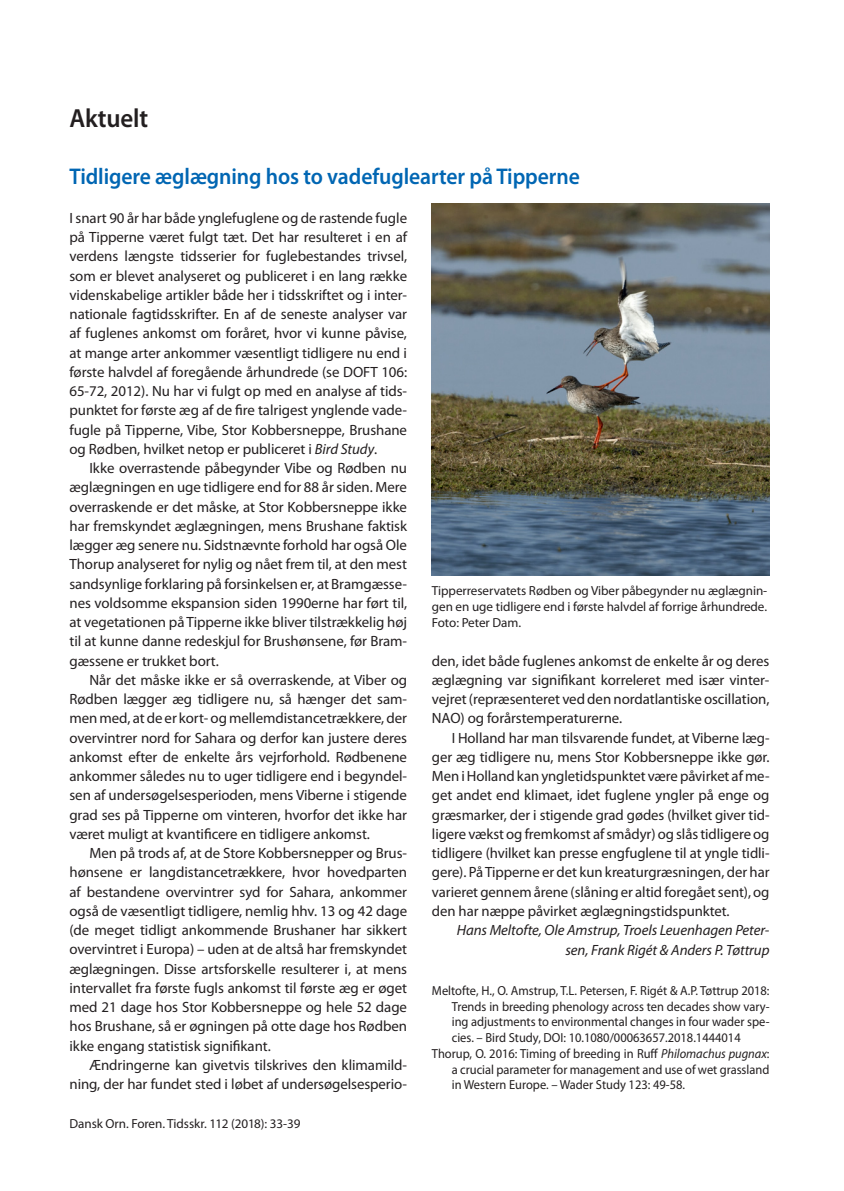
<style>
.page{position:relative;width:844px;height:1191px;background:#fff}
.page>*{position:absolute;margin:0;border:0;box-sizing:border-box;transform-origin:0 0}
.t1{font:600 26.25px "Myriad Pro";letter-spacing:-.005em;color:#231f20;scale:.95 1}
.t2{font:600 22.75px "Myriad Pro";letter-spacing:-.005em;color:#0166b3;scale:.95 1}
.t3{font:14.88px/19.2px "Myriad Pro";letter-spacing:-.005em;color:#231f20;text-align:justify}
.t4{font:italic 14.88px/19.2px "Myriad Pro";letter-spacing:-.005em;color:#231f20;text-align:right}
.t5{font:13.12px "Myriad Pro";color:#231f20;scale:.95 1}
.t6{font:13.12px/15.8px "Myriad Pro";color:#231f20;text-align:justify}
.s1{font-style:italic}
</style>
<div class="page">
<img style="left:432px;top:203px;width:337px;height:372px">
<h1 class="t1" style="left:69px;top:101px;width:84px">Aktuelt</h1>
<h2 class="t2" style="left:69px;top:162px;width:538px">Tidligere æglægning hos to vadefuglearter på Tipperne</h2>
<p class="t3" style="left:69px;top:208px;width:339px">I snart 90 år har både ynglefuglene og de rastende fugle på Tipperne været fulgt tæt. Det har resulteret i en af verdens længste tidsserier for fuglebestandes trivsel, som er blevet analyseret og publiceret i en lang række videnskabelige artikler både her i tidsskriftet og i inter&shy;nationale fagtidsskrifter. En af de seneste analyser var af fuglenes ankomst om foråret, hvor vi kunne påvise, at mange arter ankommer væsentligt tidligere nu end i første halvdel af foregående århundrede (se DOFT 106:<br>65-72, 2012). Nu har vi fulgt op med en analyse af tids&shy;punktet for første æg af de fire talrigest ynglende vade&shy;fugle på Tipperne, Vibe, Stor Kobbersneppe, Brushane og Rødben, hvilket netop er publiceret i <span class="s1">Bird Study</span>.</p>
<p class="t3" style="left:69px;top:458px;width:339px;text-indent:20px">Ikke overrastende påbegynder Vibe og Rødben nu æglægningen en uge tidligere end for 88 år siden. Mere overraskende er det måske, at Stor Kobbersneppe ikke har fremskyndet æglægningen, mens Brushane faktisk lægger æg senere nu. Sidstnævnte forhold har også Ole Thorup analyseret for nylig og nået frem til, at den mest sandsynlige forklaring på forsinkelsen er, at Bramgæsse&shy;nes voldsomme ekspansion siden 1990erne har ført til, at vegetationen på Tipperne ikke bliver tilstrækkelig høj til at kunne danne redeskjul for Brushønsene, før Bram&shy;gæssene er trukket bort.</p>
<p class="t3" style="left:69px;top:670px;width:339px;text-indent:20px">Når det måske ikke er så overraskende, at Viber og Rødben lægger æg tidligere nu, så hænger det sam&shy;men med, at de er kort- og mellemdistancetrækkere, der overvintrer nord for Sahara og derfor kan justere deres ankomst efter de enkelte års vejrforhold. Rødbenene ankommer således nu to uger tidligere end i begyndel&shy;sen af undersøgelsesperioden, mens Viberne i stigende grad ses på Tipperne om vinteren, hvorfor det ikke har været muligt at kvantificere en tidligere ankomst.</p>
<p class="t3" style="left:69px;top:843px;width:339px;text-indent:20px">Men på trods af, at de Store Kobbersnepper og Brus&shy;hønsene er langdistancetrækkere, hvor hovedparten af bestandene overvintrer syd for Sahara, ankommer også de væsentligt tidligere, nemlig hhv. 13 og 42 dage (de meget tidligt ankommende Brushaner har sikkert overvintret i Europa) – uden at de altså har fremskyndet æglægningen. Disse artsforskelle resulterer i, at mens intervallet fra første fugls ankomst til første æg er øget med 21 dage hos Stor Kobbersneppe og hele 52 dage hos Brushane, så er øgningen på otte dage hos Rødben ikke engang statistisk signifikant.</p>
<p class="t3" style="left:69px;top:1055px;width:339px;text-align:right">Ændringerne kan givetvis tilskrives den klimamild&shy;ning, der har fundet sted i løbet af undersøgelsesperio-</p>
<p class="t6" style="left:432px;top:583px;width:337px">Tipperreservatets Rødben og Viber påbegynder nu æglægnin&shy;gen en uge tidligere end i første halvdel af forrige århundrede.<br>Foto: Peter Dam.</p>
<p class="t3" style="left:432px;top:650px;width:339px">den, idet både fuglenes ankomst de enkelte år og deres æglægning var signifikant korreleret med især vinter&shy;vejret (repræsenteret ved den nordatlantiske oscillation, NAO) og forårstemperaturerne.</p>
<p class="t3" style="left:432px;top:728px;width:339px;text-indent:20px">I Holland har man tilsvarende fundet, at Viberne læg&shy;ger æg tidligere nu, mens Stor Kobbersneppe ikke gør.<br>Men i Holland kan yngletidspunktet være påvirket af me&shy;get andet end klimaet, idet fuglene yngler på enge og græsmarker, der i stigende grad gødes (hvilket giver tid&shy;ligere vækst og fremkomst af smådyr) og slås tidligere og tidligere (hvilket kan presse engfuglene til at yngle tidli&shy;gere). På Tipperne er det kun kreaturgræsningen, der har varieret gennem årene (slåning er altid foregået sent), og den har næppe påvirket æglægningstidspunktet.</p>
<p class="t4" style="left:456px;top:920px;width:314px">Hans Meltofte, Ole Amstrup, Troels Leuenhagen Peter&shy;sen, Frank Rigét &amp; Anders P. Tøttrup</p>
<p class="t5" style="left:432px;top:982px;width:357px">Meltofte, H., O. Amstrup, T.L. Petersen, F. Rigét &amp; A.P. Tøttrup 2018:</p>
<p class="t5" style="left:451px;top:998px;width:336px">Trends in breeding phenology across ten decades show vary-</p>
<p class="t5" style="left:451px;top:1013px;width:336px">ing adjustments to environmental changes in four wader spe-</p>
<p class="t5" style="left:451px;top:1029px;width:305px">cies. – Bird Study, DOI: 10.1080/00063657.2018.1444014</p>
<p class="t5" style="left:432px;top:1045px;width:357px">Thorup, O. 2016: Timing of breeding in Ruff <span class="s1">Philomachus pugnax</span>:</p>
<p class="t5" style="left:451px;top:1061px;width:336px">a crucial parameter for management and use of wet grassland</p>
<p class="t5" style="left:451px;top:1076px;width:247px">in Western Europe. – Wader Study 123: 49-58.</p>
<p class="t6" style="left:69px;top:1116px;width:232px">Dansk Orn. Foren. Tidsskr. 112 (2018): 33-39</p>
</div>
